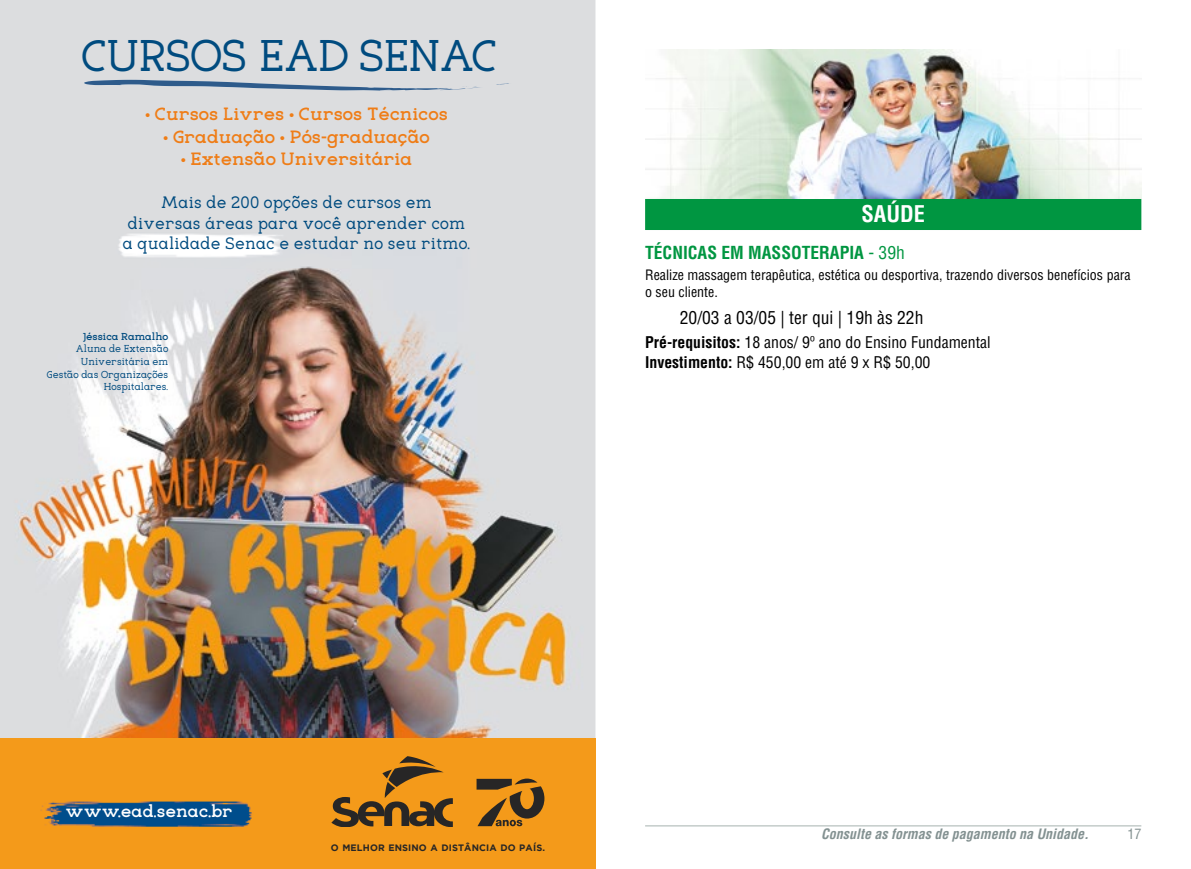
<style>
.page{position:relative;width:1191px;height:869px;background:#fff}
.page>*{position:absolute;margin:0;border:0;box-sizing:border-box;transform-origin:0 0}
.t1{font:46.2px "Eligible";letter-spacing:-.02em;color:#004b7f}
.t2{font:700 condensed 22.4px "Helvetica LT Std";color:#fff}
.t3{font:700 18.55px "Eligible";color:#ef7d17}
.t4{font:condensed 17.5px "Helvetica LT Std";color:#000}
.t5{font:700 condensed 17.5px "Helvetica LT Std";color:#009641}
.t6{font:700 17.5px "Eligible";color:#fff}
.t7{font:17.15px/20.7px "Eligible";letter-spacing:.01em;color:#004b7f;text-align:center}
.t8{font:condensed 15.75px/19.2px "Helvetica LT Std";color:#000}
.t9{font:condensed 14px/16.8px "Helvetica LT Std";color:#000}
.t10{font:italic 700 condensed 14px "Helvetica LT Std";color:#839191}
.t11{font:condensed 14px "Helvetica LT Std";color:#839191}
.t12{font:10.5px/12.6px "Eligible";color:#004b7f;text-align:right}
.t13{font:700 10.5px "Eligible";color:#004b7f}
.t14{font:700 9.28px "Gotham";letter-spacing:.015em;color:#272626}
.s1{font-family:"Myriad Pro";font-weight:400}
.s2{font-weight:400}
.s3{font-weight:700}
</style>
<div class="page">
<hr style="left:645px;top:825px;width:496px;height:1px;background:#a6b2af">
<div style="left:645px;top:198px;width:496px;height:32px;background:#009641"></div>
<img style="left:645px;top:50px;width:496px;height:148px">
<img style="left:0;top:0;width:595px;height:737px">
<div style="left:0;top:737px;width:595px;height:131px;background:#f49a1a"></div>
<img style="left:91px;top:212px;width:240px;height:55px">
<img style="left:40px;top:801px;width:212px;height:26px">
<svg style="left:331px;top:756px;width:122px;height:70px"></svg>
<svg style="left:476px;top:778px;width:68px;height:47px"></svg>
<svg style="left:461px;top:86px;width:16px;height:1px"></svg>
<img style="left:453px;top:87px;width:31px;height:3px">
<svg style="left:496px;top:83px;width:15px;height:2px"></svg>
<img style="left:78px;top:80px;width:375px;height:11px">
<h1 class="t1" style="left:82px;top:14px;width:417px">CURSOS EAD SENAC</h1>
<p class="t3" style="left:145px;top:97px;width:304px"><span class="s1">•</span> Cursos Livres <span class="s1">•</span> Cursos Técnicos</p>
<p class="t3" style="left:163px;top:119px;width:268px"><span class="s1">•</span> Graduação <span class="s1">•</span> Pós-graduação</p>
<p class="t3" style="left:181px;top:142px;width:233px"><span class="s1">•</span> Extensão Universitária</p>
<p class="t7" style="left:123px;top:190px;width:349px">Mais de 200 opções de cursos em diversas áreas para você aprender com a qualidade Senac e estudar no seu ritmo.</p>
<p class="t13" style="left:83px;top:326px;width:87px">Jéssica Ramalho</p>
<p class="t12" style="left:47px;top:342px;width:123px">Aluna de Extensão<br>Universitária em<br>Gestão das Organizações<br>Hospitalares.</p>
<h2 class="t2" style="left:861px;top:200px;width:65px">SAÚDE</h2>
<p class="t5" style="left:645px;top:241px;width:261px">TÉCNICAS EM MASSOTERAPIA <span class="s2">- 39h</span></p>
<p class="t9" style="left:645px;top:267px;width:487px">Realize massagem terapêutica, estética ou desportiva, trazendo diversos benefícios para o seu cliente.</p>
<p class="t4" style="left:680px;top:306px;width:245px">20/03 a 03/05 | ter qui | 19h às 22h</p>
<p class="t8" style="left:645px;top:332px;width:347px"><span class="s3">Pré-requisitos:</span> 18 anos/ 9º ano do Ensino Fundamental<br><span class="s3">Investimento:</span> R$ 450,00 em até 9 x R$ 50,00</p>
<p class="t6" style="left:66px;top:795px;width:169px">www.ead.senac.br</p>
<p class="t14" style="left:331px;top:841px;width:216px">O MELHOR ENSINO A DISTÂNCIA DO PAÍS.</p>
<p class="t10" style="left:821px;top:825px;width:269px">Consulte as formas de pagamento na Unidade.</p>
<p class="t11" style="left:1127px;top:825px;width:15px">17</p>
</div>
